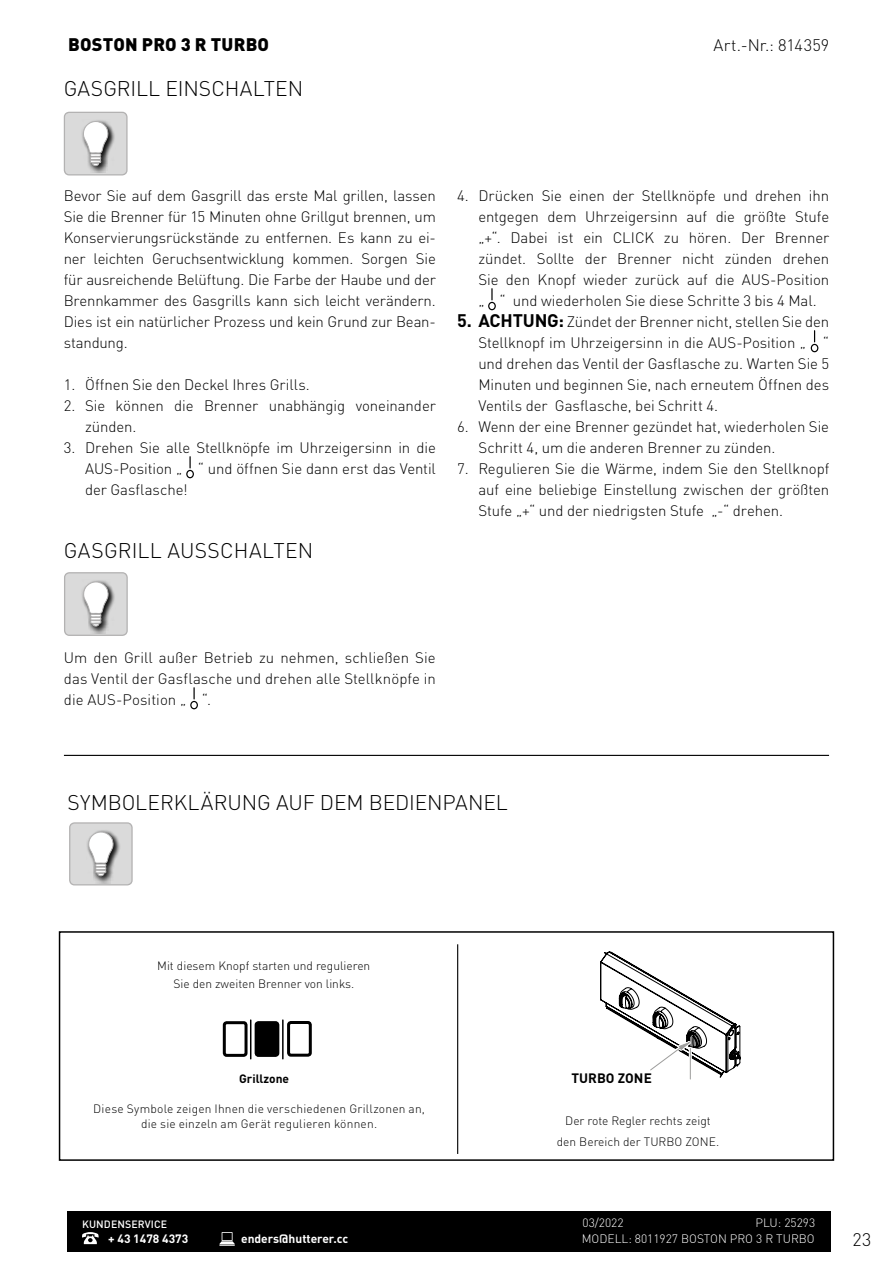
<style>
.page{position:relative;width:893px;height:1263px;background:#fff}
.page>*{position:absolute;margin:0;border:0;box-sizing:border-box;transform-origin:0 0}
.FLIESSTEXT{font:300 21px "DIN Pro";color:#000}
.t1{font:900 18px "DIN Pro";letter-spacing:.01em;color:#000}
.t2{font:300 18px "DIN Pro";color:#000}
.t3{font:300 16.5px "DIN Pro";letter-spacing:.005em;color:#000}
.t4{font:300 15px/21px "DIN Pro";letter-spacing:-.005em;color:#000;text-align:justify}
.FLIESSTEXT-2{font:700 13.5px "DIN Pro";color:#000}
.FLIESSTEXT-3{font:300 12px/14.4px "DIN Pro";color:#000;text-align:center}
.t5{font:300 12px "DIN Offc";color:#fff}
.t6{font:700 12px "DIN Pro";color:#fff}
.t7{font:300 12px "DIN Pro";color:#fff}
.FLIESSTEXT-4{font:700 12px "DIN Pro";color:#000}
.t8{font:500 10.5px "DIN Pro";letter-spacing:.01em;color:#fff}
.s1{font-weight:700;font-size:18px}
</style>
<div class="page">
<div style="left:67px;top:1212px;width:764px;height:40px;background:#000"></div>
<svg style="left:82px;top:1232px;width:17px;height:12px"></svg>
<svg style="left:219px;top:1232px;width:16px;height:14px"></svg>
<div style="left:186px;top:470px;width:8px;height:8px;border:1px solid #000;border-radius:50%"></div>
<svg style="left:189px;top:457px;width:2px;height:11px"></svg>
<div style="left:488px;top:302px;width:8px;height:8px;border:1px solid #000;border-radius:50%"></div>
<svg style="left:491px;top:289px;width:2px;height:11px"></svg>
<div style="left:811px;top:344px;width:7px;height:8px;border:1px solid #000;border-radius:50%"></div>
<svg style="left:64px;top:112px;width:64px;height:63px;background:#d0d0d0"></svg>
<hr style="left:64px;top:755px;width:765px;height:1px;background:#000">
<svg style="left:64px;top:572px;width:64px;height:64px;background:#d0cfcf"></svg>
<div style="left:190px;top:701px;width:8px;height:8px;border:1px solid #000;border-radius:50%"></div>
<svg style="left:193px;top:688px;width:2px;height:11px"></svg>
<div style="left:59px;top:931px;width:775px;height:230px;border:2px solid #000"></div>
<svg style="left:69px;top:822px;width:64px;height:63px;background:#d0d0d0"></svg>
<div style="left:255px;top:1021px;width:24px;height:36px;border:3px solid #000;border-radius:2px"></div>
<div style="left:223px;top:1021px;width:25px;height:36px;border:3px solid #000;border-radius:2px"></div>
<div style="left:256px;top:1022px;width:22px;height:33px;background:#000;border-radius:2px"></div>
<div style="left:255px;top:1022px;width:24px;height:34px;border:2px solid #000;border-radius:2px"></div>
<hr style="left:250px;top:1020px;width:1px;height:39px;background:#000">
<hr style="left:282px;top:1020px;width:2px;height:39px;background:#000">
<div style="left:287px;top:1021px;width:25px;height:36px;border:3px solid #000;border-radius:2px"></div>
<hr style="left:457px;top:944px;width:1px;height:210px;background:#000">
<hr style="left:690px;top:1048px;width:1px;height:31px;background:#9d9d9c">
<svg style="left:600px;top:951px;width:141px;height:127px"></svg>
<p class="t1" style="left:68px;top:30px;width:202px">BOSTON PRO 3 R TURBO</p>
<p class="t3" style="left:713px;top:32px;width:117px">Art.-Nr.: 814359</p>
<p class="FLIESSTEXT" style="left:64px;top:73px;width:241px">GASGRILL EINSCHALTEN</p>
<p class="t4" style="left:64px;top:184px;width:374px">Bevor Sie auf dem Gasgrill das erste Mal grillen, lassen Sie die Brenner für 15 Minuten ohne Grillgut brennen, um Konservierungsrückstände zu entfernen. Es kann zu ei&shy;ner leichten Geruchsentwicklung kommen. Sorgen Sie für ausreichende Belüftung. Die Farbe der Haube und der Brennkammer des Gasgrills kann sich leicht verändern.<br>Dies ist ein natürlicher Prozess und kein Grund zur Bean&shy;standung.</p>
<p class="t4" style="left:64px;top:373px;width:248px">1. Öffnen Sie den Deckel Ihres Grills.</p>
<p class="t4" style="left:85px;top:394px;width:352px;text-indent:-21px">2. Sie können die Brenner unabhängig voneinander zünden.</p>
<p class="t4" style="left:85px;top:436px;width:352px;text-indent:-21px">3. Drehen Sie alle Stellknöpfe im Uhrzeigersinn in die AUS-Position „ “ und öffnen Sie dann erst das Ventil der Gasflasche!</p>
<p class="FLIESSTEXT" style="left:64px;top:535px;width:251px">GASGRILL AUSSCHALTEN</p>
<p class="t4" style="left:478px;top:184px;width:352px;text-indent:-21px">4. Drücken Sie einen der Stellknöpfe und drehen ihn entgegen dem Uhrzeigersinn auf die größte Stufe „+“. Dabei ist ein CLICK zu hören. Der Brenner zündet. Sollte der Brenner nicht zünden drehen Sie den Knopf wieder zurück auf die AUS-Position „ “ und wiederholen Sie diese Schritte 3 bis 4 Mal.</p>
<p class="t4" style="left:478px;top:310px;width:352px;text-indent:-21px"><span class="s1">5. ACHTUNG:</span> Zündet der Brenner nicht, stellen Sie den Stellknopf im Uhrzeigersinn in die AUS-Position „ “ und drehen das Ventil der Gasflasche zu. Warten Sie 5<br>Minuten und beginnen Sie, nach erneutem Öffnen des Ventils der Gasflasche, bei Schritt 4.</p>
<p class="t4" style="left:478px;top:415px;width:352px;text-indent:-21px">6. Wenn der eine Brenner gezündet hat, wiederholen Sie<br>Schritt 4, um die anderen Brenner zu zünden.</p>
<p class="t4" style="left:478px;top:457px;width:352px;text-indent:-21px">7. Regulieren Sie die Wärme, indem Sie den Stellknopf auf eine beliebige Einstellung zwischen der größten Stufe „+“ und der niedrigsten Stufe „-“ drehen.</p>
<p class="t4" style="left:64px;top:646px;width:373px">Um den Grill außer Betrieb zu nehmen, schließen Sie das Ventil der Gasflasche und drehen alle Stellknöpfe in die AUS-Position „ “.</p>
<p class="FLIESSTEXT" style="left:67px;top:787px;width:442px">SYMBOLERKLÄRUNG AUF DEM BEDIENPANEL</p>
<p class="FLIESSTEXT-3" style="left:157px;top:956px;width:215px;line-height:18px">Mit diesem Knopf starten und regulieren<br>Sie den zweiten Brenner von links.</p>
<p class="FLIESSTEXT-4" style="left:239px;top:1069px;width:52px">Grillzone</p>
<p class="FLIESSTEXT-3" style="left:93px;top:1101px;width:333px">Diese Symbole zeigen Ihnen die verschiedenen Grillzonen an, die sie einzeln am Gerät regulieren können.</p>
<p class="t8" style="left:82px;top:1216px;width:87px">KUNDENSERVICE</p>
<p class="FLIESSTEXT-2" style="left:572px;top:1068px;width:82px">TURBO ZONE</p>
<p class="FLIESSTEXT-3" style="left:565px;top:1113px;width:147px">Der rote Regler rechts zeigt</p>
<p class="FLIESSTEXT-3" style="left:557px;top:1134px;width:164px">den Bereich der TURBO ZONE.</p>
<p class="t7" style="left:583px;top:1214px;width:43px">03/2022</p>
<p class="t7" style="left:755px;top:1214px;width:61px">PLU: 25293</p>
<p class="t6" style="left:108px;top:1229px;width:82px">+ 43 1478 4373</p>
<p class="t5" style="left:582px;top:1231px;width:235px">MODELL: 8011927 BOSTON PRO 3 R TURBO</p>
<p class="t6" style="left:241px;top:1229px;width:109px">enders@hutterer.cc</p>
<p class="t2" style="left:852px;top:1226px;width:20px">23</p>
</div>
